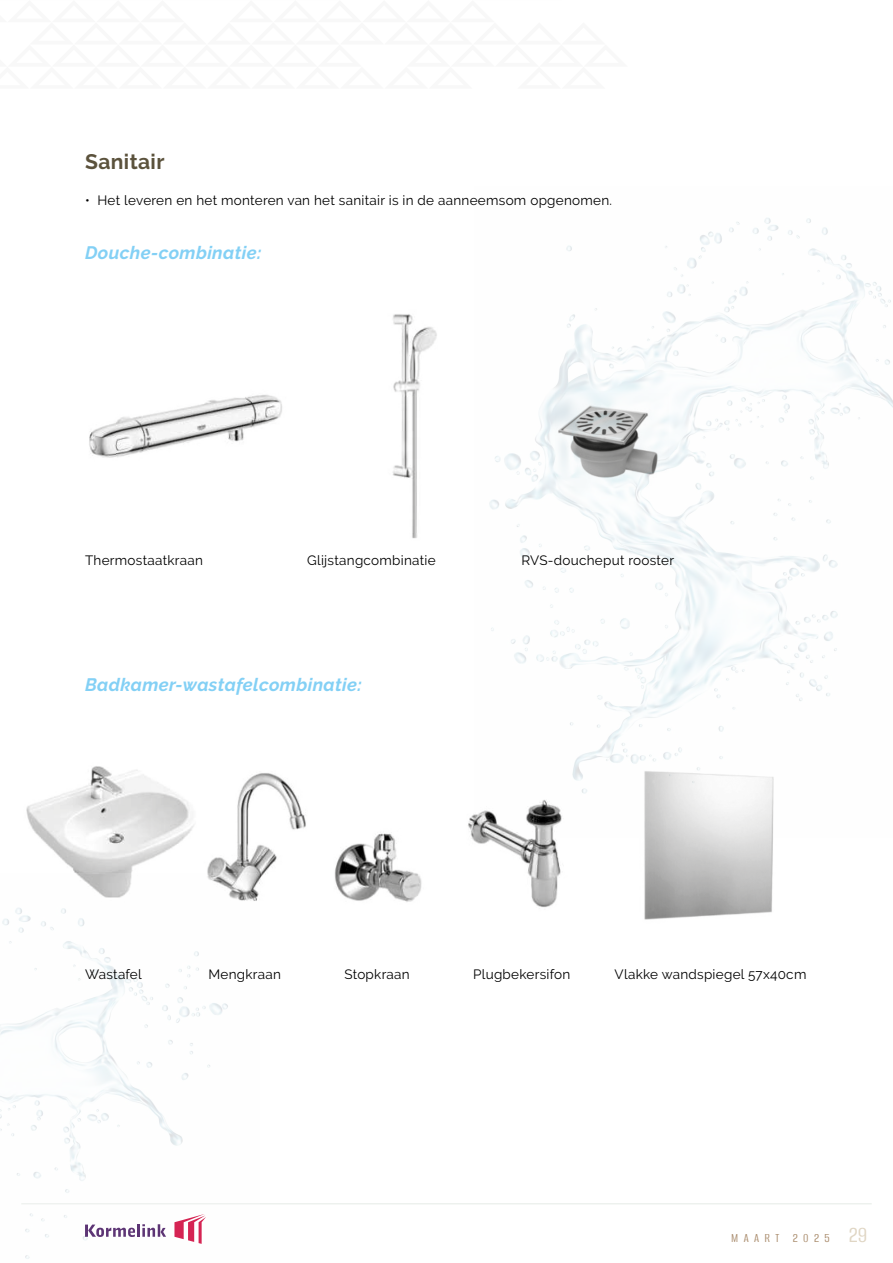
<style>
.page{position:relative;width:893px;height:1263px;background:#fff}
.page>*{position:absolute;margin:0;border:0;box-sizing:border-box;transform-origin:0 0}
.t1{font:700 21px "Raleway";letter-spacing:.02em;color:#5b523c}
.t2{font:italic 700 18px "Raleway";letter-spacing:.02em;color:#83d0f5}
.t3{font:13.5px "Raleway";letter-spacing:.02em;color:#000}
.t4{font:13.5px "Alumni Sans";letter-spacing:.4em;color:#aa8d6e}
.s1{font-size:24px;color:#e0d6c4}
</style>
<div class="page">
<hr style="left:21px;top:1203px;width:851px;height:1px;background:#e5ebe6">
<img style="left:491px;top:218px;width:400px;height:525px">
<img style="left:26px;top:743px;width:748px;height:177px">
<img style="left:89px;top:309px;width:804px;height:236px">
<img style="left:0;top:873px;width:259px;height:386px">
<h1 class="t1" style="left:85px;top:149px;width:81px">Sanitair</h1>
<p class="t3" style="left:85px;top:192px;width:528px">• Het leveren en het monteren van het sanitair is in de aanneemsom opgenomen.</p>
<h2 class="t2" style="left:85px;top:242px;width:178px">Douche-combinatie:</h2>
<p class="t3" style="left:85px;top:552px;width:119px">Thermostaatkraan</p>
<p class="t3" style="left:307px;top:552px;width:130px">Glijstangcombinatie</p>
<p class="t3" style="left:521px;top:552px;width:154px">RVS-doucheput rooster</p>
<h2 class="t2" style="left:85px;top:674px;width:278px">Badkamer-wastafelcombinatie:</h2>
<p class="t3" style="left:85px;top:966px;width:58px">Wastafel</p>
<p class="t3" style="left:209px;top:966px;width:74px">Mengkraan</p>
<p class="t3" style="left:344px;top:966px;width:67px">Stopkraan</p>
<p class="t3" style="left:473px;top:966px;width:99px">Plugbekersifon</p>
<p class="t3" style="left:615px;top:966px;width:193px">Vlakke wandspiegel 57x40cm</p>
<p class="t4" style="left:731px;top:1231px;width:138px">MAART 2025 <span class="s1">29</span></p>
</div>
